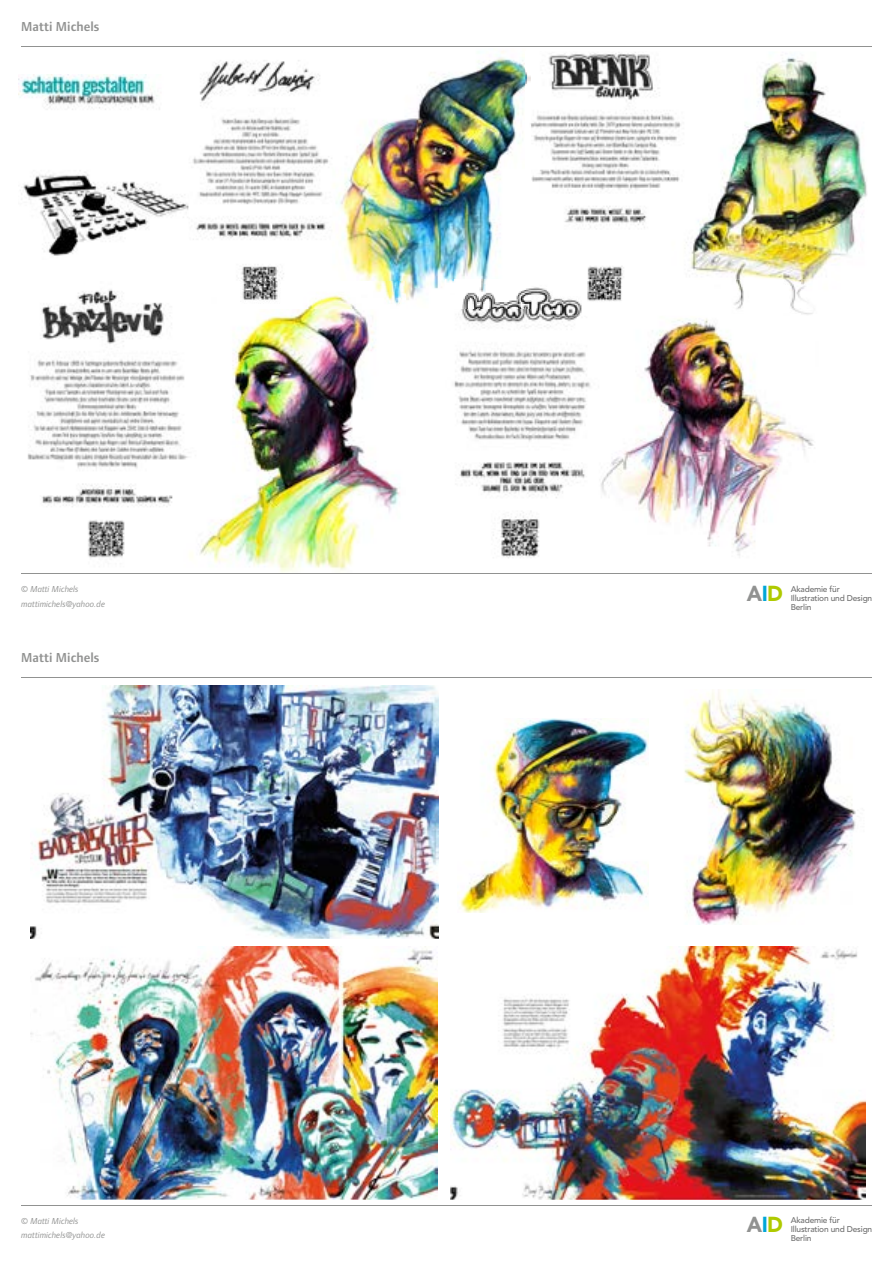
<style>
.page{position:relative;width:893px;height:1263px;background:#fff}
.page>*{position:absolute;margin:0;border:0;box-sizing:border-box;transform-origin:0 0}
.t1{font:900 21.6px "Avenir";letter-spacing:-.03em;color:#919291;scale:.96 1}
.t2{font:600 13.5px "Foundry Form Sans";color:#919291}
.t3{font:italic 9px/14.4px "Foundry Form Sans";color:#919291}
.t4{font:500 8.4px/9px "Avenir";letter-spacing:-.02em;color:#6e6e6e}
.s1{color:#00a6d7}
.s2{color:#afca00}
</style>
<div class="page">
<img style="left:18px;top:74px;width:171px;height:182px">
<img style="left:193px;top:51px;width:332px;height:249px">
<img style="left:530px;top:52px;width:337px;height:228px">
<img style="left:525px;top:70px;width:5px;height:16px">
<img style="left:27px;top:289px;width:373px;height:284px">
<img style="left:189px;top:281px;width:217px;height:27px">
<img style="left:454px;top:308px;width:360px;height:250px">
<img style="left:445px;top:280px;width:80px;height:28px">
<img style="left:525px;top:280px;width:289px;height:36px">
<hr style="left:21px;top:46px;width:851px;height:1px;background:#919291">
<hr style="left:21px;top:573px;width:851px;height:1px;background:#919291">
<img style="left:31px;top:947px;width:406px;height:252px">
<img style="left:451px;top:947px;width:415px;height:252px">
<img style="left:31px;top:686px;width:408px;height:253px">
<img style="left:684px;top:691px;width:172px;height:233px">
<img style="left:459px;top:719px;width:190px;height:193px">
<hr style="left:21px;top:677px;width:851px;height:1px;background:#919291">
<hr style="left:21px;top:1205px;width:851px;height:1px;background:#919291">
<h2 class="t2" style="left:21px;top:18px;width:80px">Matti Michels</h2>
<p class="t3" style="left:21px;top:582px;width:85px">© Matti Michels mattimichels@yahoo.de</p>
<h2 class="t2" style="left:21px;top:650px;width:80px">Matti Michels</h2>
<p class="t3" style="left:21px;top:1213px;width:85px">© Matti Michels mattimichels@yahoo.de</p>
<h1 class="t1" style="left:747px;top:580px;width:39px">A<span class="s1">I</span><span class="s2">D</span></h1>
<p class="t4" style="left:791px;top:584px;width:83px">Akademie für<br>Illustration und Design<br>Berlin</p>
<h1 class="t1" style="left:747px;top:1211px;width:39px">A<span class="s1">I</span><span class="s2">D</span></h1>
<p class="t4" style="left:791px;top:1216px;width:83px">Akademie für<br>Illustration und Design<br>Berlin</p>
</div>
